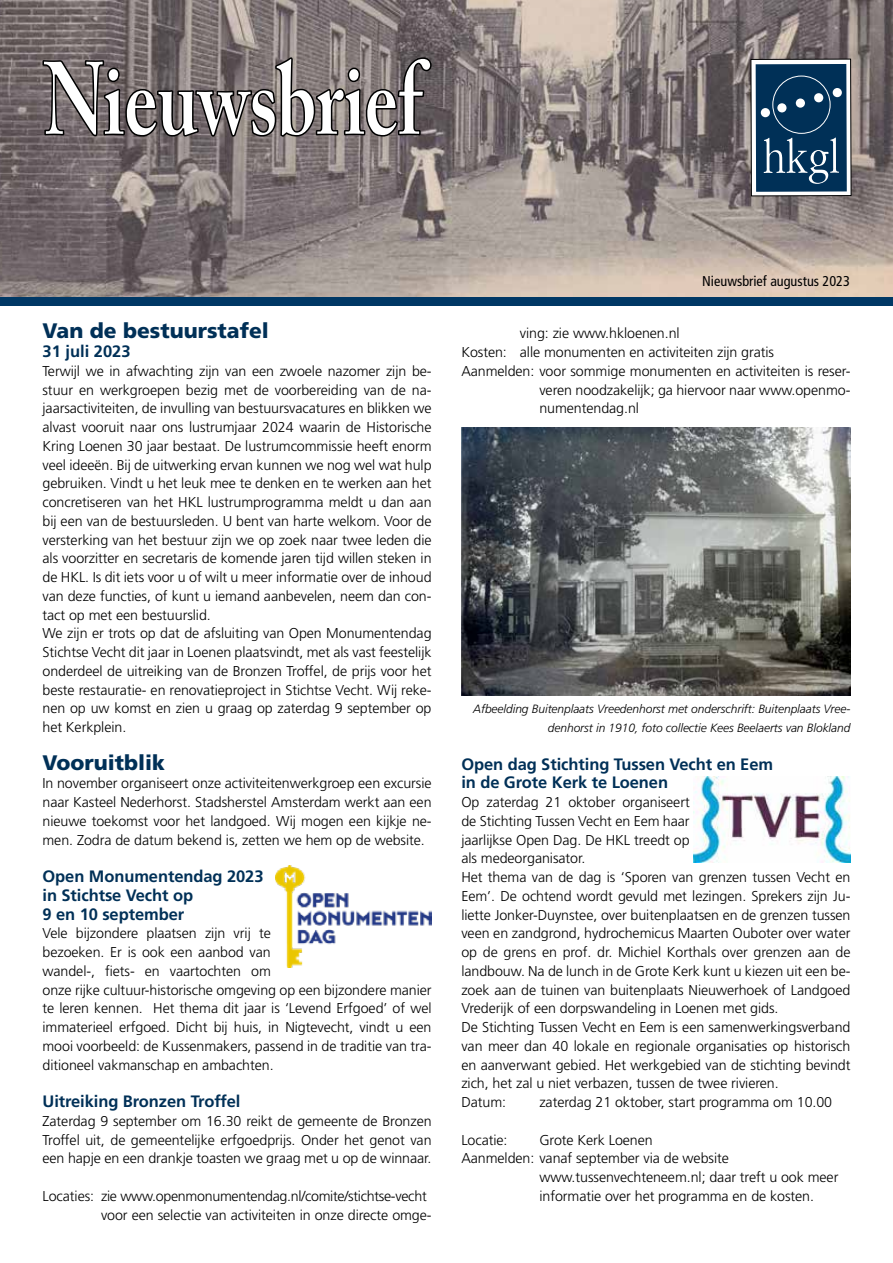
<style>
.page{position:relative;width:893px;height:1263px;background:#fff}
.page>*{position:absolute;margin:0;border:0;box-sizing:border-box;transform-origin:0 0}
.t1{font:900 21px "Frutiger LT Std";color:#003057}
.t2{font:700 16.5px/18.8px "Frutiger LT Std";letter-spacing:-.005em;color:#003057}
.t3{font:300 14.25px/18.8px "Frutiger LT Std";letter-spacing:-.005em;color:#000}
.t4{font:condensed 14.25px "Frutiger LT Std";color:#000}
.t5{font:italic 300 12px/18.8px "Frutiger LT Std";letter-spacing:-.005em;color:#000;text-align:right}
</style>
<div class="page">
<img style="left:0;top:0;width:893px;height:297px">
<svg style="left:42px;top:55px;width:390px;height:107px;background:#867f7f"></svg>
<svg style="left:750px;top:58px;width:102px;height:139px;background:#355875"></svg>
<div style="left:761px;top:108px;width:9px;height:9px;background:#fff;border-radius:50%"></div>
<div style="left:777px;top:103px;width:9px;height:9px;background:#fff;border-radius:50%"></div>
<div style="left:796px;top:98px;width:9px;height:10px;background:#fff;border-radius:50%"></div>
<div style="left:814px;top:93px;width:9px;height:9px;background:#fff;border-radius:50%"></div>
<div style="left:833px;top:88px;width:9px;height:9px;background:#fff;border-radius:50%"></div>
<div style="left:772px;top:76px;width:58px;height:58px;border:1px solid #fff;border-radius:50%"></div>
<div style="left:0;top:297px;width:893px;height:9px;background:#003865"></div>
<img style="left:461px;top:427px;width:389px;height:268px">
<img style="left:275px;top:865px;width:157px;height:103px">
<img style="left:694px;top:777px;width:156px;height:85px">
<h1 class="t1" style="left:43px;top:318px;width:228px">Van de bestuurstafel</h1>
<p class="t2" style="left:43px;top:342px;width:90px">31 juli 2023</p>
<p class="t3" style="left:43px;top:362px;width:391px">Terwijl we in afwachting zijn van een zwoele nazomer zijn be&shy;stuur en werkgroepen bezig met de voorbereiding van de na&shy;jaarsactiviteiten, de invulling van bestuursvacatures en blikken we alvast vooruit naar ons lustrumjaar 2024 waarin de Historische Kring Loenen 30 jaar bestaat. De lustrumcommissie heeft enorm veel ideeën. Bij de uitwerking ervan kunnen we nog wel wat hulp gebruiken. Vindt u het leuk mee te denken en te werken aan het concretiseren van het HKL lustrumprogramma meldt u dan aan bij een van de bestuursleden. U bent van harte welkom. Voor de versterking van het bestuur zijn we op zoek naar twee leden die als voorzitter en secretaris de komende jaren tijd willen steken in de HKL. Is dit iets voor u of wilt u meer informatie over de inhoud van deze functies, of kunt u iemand aanbevelen, neem dan con&shy;tact op met een bestuurslid.<br>We zijn er trots op dat de afsluiting van Open Monumentendag Stichtse Vecht dit jaar in Loenen plaatsvindt, met als vast feestelijk onderdeel de uitreiking van de Bronzen Troffel, de prijs voor het beste restauratie- en renovatieproject in Stichtse Vecht. Wij reke&shy;nen op uw komst en zien u graag op zaterdag 9 september op het Kerkplein.</p>
<h1 class="t1" style="left:43px;top:749px;width:124px">Vooruitblik</h1>
<p class="t3" style="left:43px;top:774px;width:391px;text-align:justify">In november organiseert onze activiteitenwerkgroep een excursie naar Kasteel Nederhorst. Stadsherstel Amsterdam werkt aan een nieuwe toekomst voor het landgoed. Wij mogen een kijkje ne&shy;men. Zodra de datum bekend is, zetten we hem op de website.</p>
<p class="t2" style="left:43px;top:867px;width:222px">Open Monumentendag 2023 in Stichtse Vecht op<br>9 en 10 september</p>
<p class="t3" style="left:43px;top:924px;width:391px">Vele bijzondere plaatsen zijn vrij te<br>bezoeken. Er is ook een aanbod van<br>wandel-, fiets- en vaartochten om<br>onze rijke cultuur-historische omgeving op een bijzondere manier te leren kennen. Het thema dit jaar is ‘Levend Erfgoed’ of wel immaterieel erfgoed. Dicht bij huis, in Nigtevecht, vindt u een mooi voorbeeld: de Kussenmakers, passend in de traditie van tra&shy;ditioneel vakmanschap en ambachten.</p>
<p class="t2" style="left:43px;top:1092px;width:199px">Uitreiking Bronzen Troffel</p>
<p class="t3" style="left:43px;top:1112px;width:391px;text-align:justify">Zaterdag 9 september om 16.30 reikt de gemeente de Bronzen Troffel uit, de gemeentelijke erfgoedprijs. Onder het genot van een hapje en een drankje toasten we graag met u op de winnaar.</p>
<p class="t3" style="left:101px;top:1187px;width:332px;text-indent:-58px">Locaties: zie www.openmonumentendag.nl/comite/stichtse-vecht voor een selectie van activiteiten in onze directe omge-</p>
<p class="t4" style="left:702px;top:272px;width:149px">Nieuwsbrief augustus 2023</p>
<p class="t3" style="left:520px;top:324px;width:161px">ving: zie www.hkloenen.nl</p>
<p class="t3" style="left:461px;top:343px;width:314px">Kosten: alle monumenten en activiteiten zijn gratis</p>
<p class="t3" style="left:461px;top:362px;width:391px">Aanmelden: voor sommige monumenten en activiteiten is reser-</p>
<p class="t3" style="left:539px;top:380px;width:313px">veren noodzakelijk; ga hiervoor naar www.openmo-</p>
<p class="t3" style="left:539px;top:399px;width:101px">numentendag.nl</p>
<p class="t5" style="left:473px;top:700px;width:379px">Afbeelding Buitenplaats Vreedenhorst met onderschrift: Buitenplaats Vree&shy;denhorst in 1910, foto collectie Kees Beelaerts van Blokland</p>
<p class="t2" style="left:461px;top:754px;width:313px">Open dag Stichting Tussen Vecht en Eem in de Grote Kerk te Loenen</p>
<p class="t3" style="left:461px;top:793px;width:391px">Op zaterdag 21 oktober organiseert<br>de Stichting Tussen Vecht en Eem haar<br>jaarlijkse Open Dag. De HKL treedt op<br>als medeorganisator.<br>Het thema van de dag is ‘Sporen van grenzen tussen Vecht en Eem’. De ochtend wordt gevuld met lezingen. Sprekers zijn Ju&shy;liette Jonker-Duynstee, over buitenplaatsen en de grenzen tussen veen en zandgrond, hydrochemicus Maarten Ouboter over water op de grens en prof. dr. Michiel Korthals over grenzen aan de landbouw. Na de lunch in de Grote Kerk kunt u kiezen uit een be&shy;zoek aan de tuinen van buitenplaats Nieuwerhoek of Landgoed Vrederijk of een dorpswandeling in Loenen met gids.<br>De Stichting Tussen Vecht en Eem is een samenwerkingsverband van meer dan 40 lokale en regionale organisaties op historisch en aanverwant gebied. Het werkgebied van de stichting bevindt zich, het zal u niet verbazen, tussen de twee rivieren.<br>Datum:</p>
<p class="t3" style="left:539px;top:1093px;width:294px">zaterdag 21 oktober, start programma om 10.00</p>
<p class="t3" style="left:461px;top:1130px;width:48px">Locatie:</p>
<p class="t3" style="left:539px;top:1130px;width:115px">Grote Kerk Loenen</p>
<p class="t3" style="left:461px;top:1149px;width:269px">Aanmelden: vanaf september via de website</p>
<p class="t3" style="left:539px;top:1168px;width:300px">www.tussenvechteneem.nl; daar treft u ook meer</p>
<p class="t3" style="left:539px;top:1187px;width:276px">informatie over het programma en de kosten.</p>
</div>
